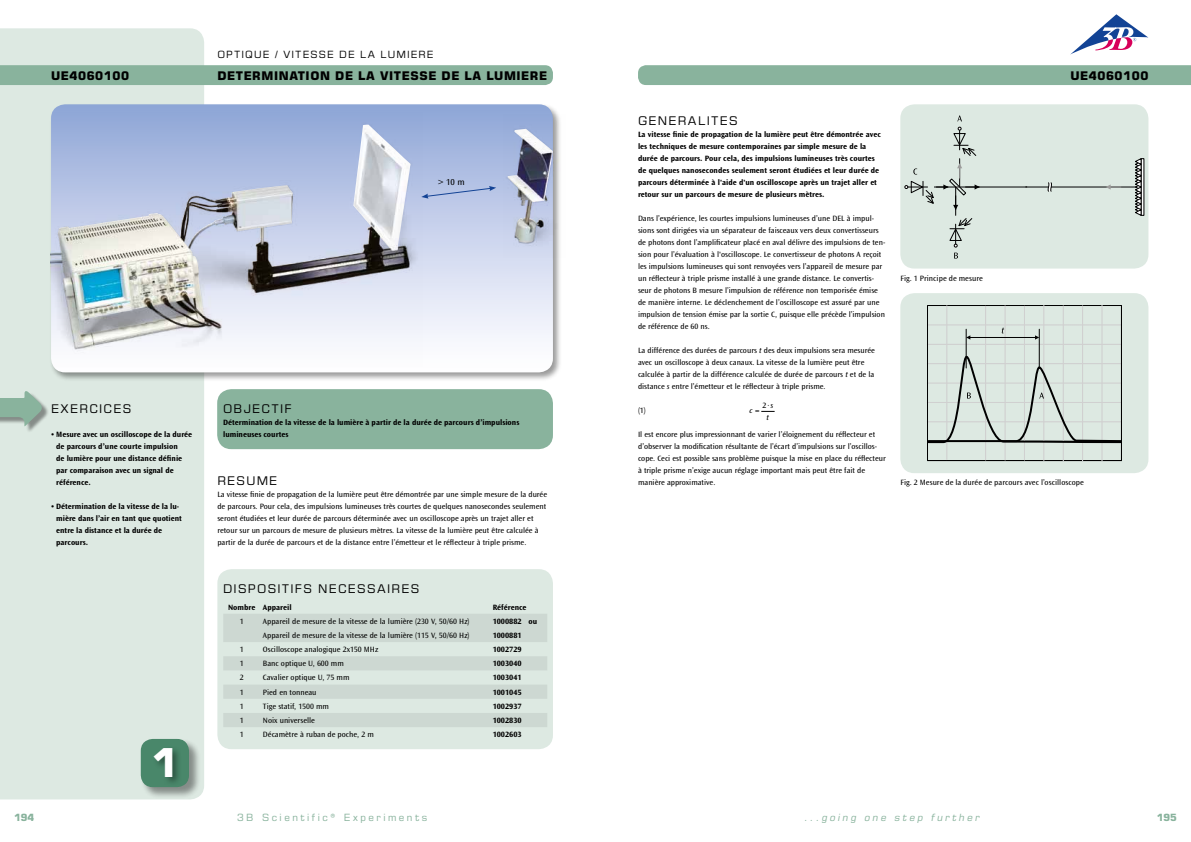
<style>
.page{position:relative;width:1191px;height:842px;background:#fff}
.page>*{position:absolute;margin:0;border:0;box-sizing:border-box;transform-origin:0 0}
.t1{font:700 40px "Eurostile LT Pro";color:#fff}
.t2{font:12px "Eurostile LT Pro";letter-spacing:.105em;color:#000}
.t3{font:700 12px "Eurostile LT Pro";letter-spacing:.05em;color:#000}
.t4{font:10px "Eurostile LT Pro";letter-spacing:.115em;color:#000}
.t5{font:10px "Eurostile LT Pro";letter-spacing:.25em;color:#89b39d}
.t6{font:italic 10px "Eurostile LT Pro";letter-spacing:.25em;color:#89b39d}
.t7{font:700 10px "Eurostile LT Pro";color:#89b39d}
.t8{font:9px "Ocean Sans Std";color:#000}
.t9{font:8px/12px "Ocean Sans Std";color:#000}
.t10{font:700 8px/12px "Ocean Sans Std";color:#000}
.t11{font:8px "Ocean Sans";color:#000}
.t12{font:italic 8px "Ocean Sans";color:#000}
.s1{font-style:italic}
</style>
<div class="page">
<div style="left:0;top:28px;width:204px;height:771px;background:#dde9e2"></div>
<div style="left:0;top:65px;width:553px;height:20px;background:#89b39d"></div>
<div style="left:638px;top:65px;width:553px;height:20px;background:#89b39d"></div>
<div style="left:0;top:392px;width:49px;height:41px;background:#000;opacity:.4"></div>
<svg style="left:0;top:388px;width:44px;height:39px;background:#a7c1b3"></svg>
<div style="left:50px;top:103px;width:512px;height:279px;background:#000;opacity:.4"></div>
<svg style="left:51px;top:104px;width:502px;height:268px"></svg>
<div style="left:217px;top:389px;width:336px;height:60px;background:#89b39d;border-radius:14px"></div>
<svg style="left:1070px;top:14px;width:78px;height:41px"></svg>
<div style="left:140px;top:739px;width:61px;height:60px;background:#000;opacity:.4"></div>
<div style="left:141px;top:739px;width:48px;height:48px;background:#49876a;border-radius:12px"></div>
<div style="left:152px;top:746px;width:30px;height:41px;background:#000;opacity:.4"></div>
<div style="left:900px;top:104px;width:248px;height:165px;background:#dde9e2;border-radius:14px"></div>
<div style="left:900px;top:293px;width:248px;height:180px;background:#dde9e2;border-radius:14px"></div>
<svg style="left:927px;top:305px;width:195px;height:156px"></svg>
<hr style="left:957px;top:187px;width:185px;height:1px;background:#000">
<svg style="left:1133px;top:158px;width:9px;height:58px"></svg>
<svg style="left:957px;top:115px;width:5px;height:6px"></svg>
<svg style="left:1047px;top:182px;width:5px;height:10px"></svg>
<svg style="left:1105px;top:184px;width:16px;height:6px"></svg>
<svg style="left:904px;top:127px;width:75px;height:132px"></svg>
<img style="left:504px;top:115px;width:58px;height:142px">
<img style="left:507px;top:129px;width:46px;height:114px">
<svg style="left:423px;top:186px;width:73px;height:13px"></svg>
<img style="left:50px;top:113px;width:373px;height:253px">
<img style="left:50px;top:125px;width:361px;height:224px">
<div style="left:217px;top:569px;width:336px;height:180px;background:#dde9e2;border-radius:14px"></div>
<svg style="left:223px;top:614px;width:324px;height:113px"></svg>
<svg style="left:761px;top:411px;width:13px;height:1px"></svg>
<p class="t4" style="left:217px;top:48px;width:73px">OPTIQUE / VIT</p>
<p class="t4" style="left:303px;top:48px;width:66px">ESSE DE LA</p>
<p class="t4" style="left:380px;top:48px;width:9px">LUMIER</p>
<p class="t4" style="left:427px;top:48px;width:8px">E</p>
<p class="t3" style="left:51px;top:68px;width:80px">UE4060100</p>
<p class="t3" style="left:217px;top:68px;width:330px">DETERMINATION DE LA VITESSE DE LA LUMIERE</p>
<p class="t8" style="left:438px;top:177px;width:28px">&gt; 10 m</p>
<p class="t2" style="left:51px;top:402px;width:38px">EXERCIC</p>
<p class="t2" style="left:113px;top:402px;width:19px">ES</p>
<p class="t10" style="left:56px;top:429px;width:137px;text-indent:-5px">• Mesure avec un oscilloscope de la durée de parcours d’une courte impulsion<br>de lumière pour une distance définie par comparaison avec un signal de référence.</p>
<p class="t10" style="left:56px;top:501px;width:127px;text-indent:-5px">• Détermination de la vitesse de la lu&shy;mière dans l’air en tant que quotient entre la distance et la durée de parcours.</p>
<p class="t1" style="left:152px;top:738px;width:28px">1</p>
<p class="t2" style="left:223px;top:402px;width:47px">OBJECTI</p>
<p class="t2" style="left:284px;top:402px;width:9px">F</p>
<p class="t10" style="left:223px;top:417px;width:298px">Détermination de la vitesse de la lumière à partir de la durée de parcours d’impulsions lumineuses courtes</p>
<p class="t2" style="left:217px;top:474px;width:60px">RESUME</p>
<p class="t9" style="left:217px;top:489px;width:331px">La vitesse finie de propagation de la lumière peut être démontrée par une simple mesure de la durée de parcours. Pour cela, des impulsions lumineuses très courtes de quelques nanosecondes seulement seront étudiées et leur durée de parcours déterminée avec un oscilloscope après un trajet aller et retour sur un parcours de mesure de plusieurs mètres. La vitesse de la lumière peut être calculée à partir de la durée de parcours et de la distance entre l’émetteur et le réflecteur à triple prisme.</p>
<p class="t2" style="left:223px;top:582px;width:81px">DISPOSITIFS</p>
<p class="t2" style="left:318px;top:582px;width:40px">NECESS</p>
<p class="t2" style="left:377px;top:582px;width:34px">AIRES</p>
<p class="t10" style="left:228px;top:601px;width:65px">Nombre Appareil</p>
<p class="t10" style="left:492px;top:601px;width:35px">Référence</p>
<p class="t9" style="left:240px;top:615px;width:5px">1</p>
<p class="t9" style="left:263px;top:615px;width:208px">Appareil de mesure de la vitesse de la lumière (230 V, 50/60 Hz)</p>
<p class="t10" style="left:492px;top:615px;width:46px">1000882 ou</p>
<p class="t9" style="left:263px;top:629px;width:208px">Appareil de mesure de la vitesse de la lumière (115 V, 50/60 Hz)</p>
<p class="t10" style="left:492px;top:629px;width:31px">1000881</p>
<p class="t9" style="left:240px;top:643px;width:5px">1</p>
<p class="t9" style="left:263px;top:643px;width:117px">Oscilloscope analogique 2x150 MHz</p>
<p class="t10" style="left:492px;top:643px;width:31px">1002729</p>
<p class="t9" style="left:240px;top:658px;width:5px">1</p>
<p class="t9" style="left:263px;top:658px;width:82px">Banc optique U, 600 mm</p>
<p class="t10" style="left:492px;top:658px;width:31px">1003040</p>
<p class="t9" style="left:240px;top:672px;width:5px">2</p>
<p class="t9" style="left:263px;top:672px;width:88px">Cavalier optique U, 75 mm</p>
<p class="t10" style="left:492px;top:672px;width:31px">1003041</p>
<p class="t9" style="left:240px;top:686px;width:5px">1</p>
<p class="t9" style="left:263px;top:686px;width:55px">Pied en tonneau</p>
<p class="t10" style="left:492px;top:686px;width:31px">1001045</p>
<p class="t9" style="left:240px;top:700px;width:5px">1</p>
<p class="t9" style="left:263px;top:700px;width:68px">Tige statif, 1500 mm</p>
<p class="t10" style="left:492px;top:700px;width:31px">1002937</p>
<p class="t9" style="left:240px;top:714px;width:5px">1</p>
<p class="t9" style="left:263px;top:714px;width:53px">Noix universelle</p>
<p class="t10" style="left:492px;top:714px;width:31px">1002830</p>
<p class="t9" style="left:240px;top:729px;width:5px">1</p>
<p class="t9" style="left:263px;top:729px;width:112px">Décamètre à ruban de poche, 2 m</p>
<p class="t10" style="left:492px;top:728px;width:31px">1002603</p>
<p class="t2" style="left:638px;top:114px;width:91px">GENERALITES</p>
<p class="t10" style="left:638px;top:129px;width:244px">La vitesse finie de propagation de la lumière peut être démontrée avec les techniques de mesure contemporaines par simple mesure de la durée de parcours. Pour cela, des impulsions lumineuses très courtes de quelques nanosecondes seulement seront étudiées et leur durée de parcours déterminée à l'aide d'un oscilloscope après un trajet aller et retour sur un parcours de mesure de plusieurs mètres.</p>
<p class="t9" style="left:638px;top:213px;width:249px">Dans l’expérience, les courtes impulsions lumineuses d’une DEL à impul&shy;sions sont dirigées via un séparateur de faisceaux vers deux convertisseurs de photons dont l’amplificateur placé en aval délivre des impulsions de ten&shy;sion pour l’évaluation à l'oscilloscope. Le convertisseur de photons A reçoit les impulsions lumineuses qui sont renvoyées vers l’appareil de mesure par un réflecteur à triple prisme installé à une grande distance. Le convertis&shy;seur de photons B mesure l’impulsion de référence non temporisée émise de manière interne. Le déclenchement de l’oscilloscope est assuré par une impulsion de tension émise par la sortie C, puisque elle précède l’impulsion de référence de 60 ns.</p>
<p class="t9" style="left:638px;top:345px;width:238px">La différence des durées de parcours <span class="s1">t</span> des deux impulsions sera mesurée avec un oscilloscope à deux canaux. La vitesse de la lumière peut être calculée à partir de la différence calculée de durée de parcours <span class="s1">t</span> et de la distance <span class="s1">s</span> entre l’émetteur et le réflecteur à triple prisme.</p>
<p class="t9" style="left:638px;top:405px;width:9px">(1)</p>
<p class="t9" style="left:638px;top:429px;width:249px">Il est encore plus impressionnant de varier l’éloignement du réflecteur et d’observer la modification résultante de l’écart d’impulsions sur l’oscillos&shy;cope. Ceci est possible sans problème puisque la mise en place du réflecteur à triple prisme n’exige aucun réglage important mais peut être fait de manière approximative.</p>
<p class="t11" style="left:762px;top:401px;width:12px">2⋅<span class="s1">s</span></p>
<p class="t12" style="left:749px;top:406px;width:5px">c</p>
<p class="t12" style="left:766px;top:413px;width:4px">t</p>
<p class="t9" style="left:900px;top:273px;width:84px">Fig. 1 Principe de mesure</p>
<p class="t3" style="left:1070px;top:68px;width:80px">UE4060100</p>
<p class="t9" style="left:900px;top:477px;width:185px">Fig. 2 Mesure de la durée de parcours avec l’oscilloscope</p>
<p class="t5" style="left:237px;top:811px;width:192px">3B SCIENTIFIC® EXPERIMENTS</p>
<p class="t6" style="left:804px;top:811px;width:177px">...going one step further</p>
<p class="t7" style="left:14px;top:811px;width:22px">194</p>
<p class="t7" style="left:1156px;top:811px;width:22px">195</p>
</div>
